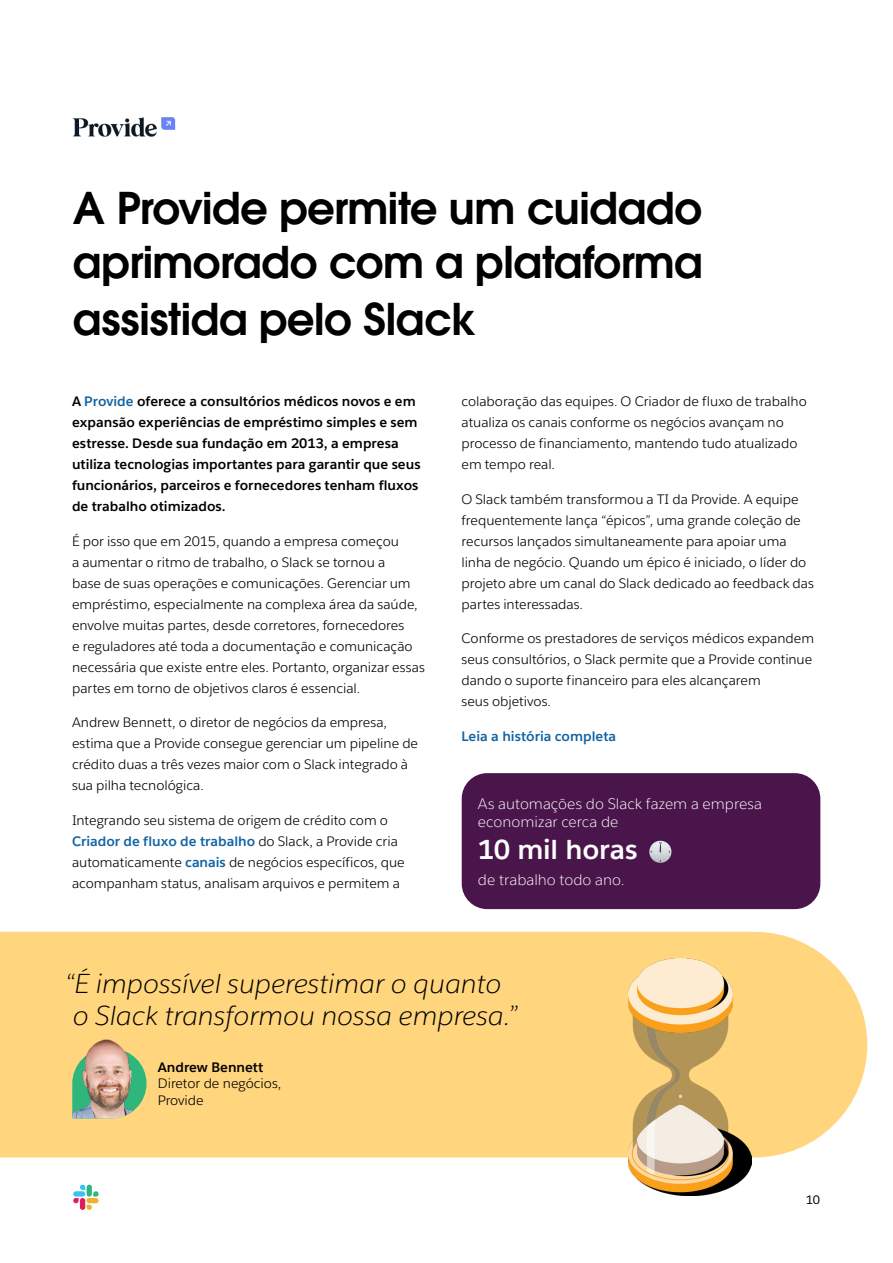
<style>
.page{position:relative;width:893px;height:1263px;background:#fff}
.page>*{position:absolute;margin:0;border:0;box-sizing:border-box;transform-origin:0 0}
.t1{font:43.5px/55.5px "Avant Garde For Salesforce Dm";letter-spacing:-.01em;color:#000;text-align:justify}
.t2{font:italic 300 27px/31.5px "Salesforce Sans";color:#000}
.Purple_box_main{font:700 27px "Salesforce Sans";letter-spacing:-.01em;color:#fff}
.Purple_box_body{font:300 15px/17.2px "Salesforce Sans";color:#fff}
.Body{font:13.5px/21px "Salesforce Sans";letter-spacing:-.005em;color:#000}
.Body-2{font:700 13.5px/21px "Salesforce Sans";color:#000}
.Body-3{font:700 13.5px "Salesforce Sans";color:#1264a3}
.t3{font:12px "Salesforce Sans";color:#000}
.s1{color:#1264a3}
.s2{font-weight:700;color:#1264a3}
</style>
<div class="page">
<svg style="left:73px;top:1198px;width:6px;height:5px"></svg>
<div style="left:80px;top:1198px;width:5px;height:12px;background:#e01e5a;border-radius:3px"></div>
<svg style="left:80px;top:1184px;width:5px;height:6px"></svg>
<div style="left:73px;top:1191px;width:12px;height:5px;background:#36c5f0;border-radius:3px"></div>
<svg style="left:93px;top:1191px;width:6px;height:5px"></svg>
<div style="left:87px;top:1184px;width:5px;height:12px;background:#2eb67d;border-radius:3px"></div>
<svg style="left:87px;top:1204px;width:5px;height:6px"></svg>
<div style="left:87px;top:1198px;width:12px;height:5px;background:#ecb22e;border-radius:3px"></div>
<img style="left:72px;top:117px;width:104px;height:20px">
<div style="left:462px;top:773px;width:358px;height:136px;background:#4a154b;border-radius:26px"></div>
<div style="left:0;top:932px;width:867px;height:225px;background:#ffd57e"></div>
<img style="left:72px;top:1048px;width:75px;height:70px">
<img style="left:82px;top:1036px;width:50px;height:27px">
<img style="left:629px;top:959px;width:123px;height:236px">
<svg style="left:649px;top:841px;width:22px;height:22px"></svg>
<svg style="left:651px;top:842px;width:19px;height:20px"></svg>
<h1 class="t1" style="left:73px;top:180px;width:631px">A Provide permite um cuidado aprimorado com a plataforma assistida pelo Slack</h1>
<p class="Body-2" style="left:72px;top:391px;width:350px">A <span class="s1">Provide</span> oferece a consultórios médicos novos e em expansão experiências de empréstimo simples e sem estresse. Desde sua fundação em 2013, a empresa utiliza tecnologias importantes para garantir que seus funcionários, parceiros e fornecedores tenham fluxos de trabalho otimizados.</p>
<p class="Body" style="left:72px;top:530px;width:355px">É por isso que em 2015, quando a empresa começou<br>a aumentar o ritmo de trabalho, o Slack se tornou a<br>base de suas operações e comunicações. Gerenciar um empréstimo, especialmente na complexa área da saúde, envolve muitas partes, desde corretores, fornecedores<br>e reguladores até toda a documentação e comunicação necessária que existe entre eles. Portanto, organizar essas partes em torno de objetivos claros é essencial.</p>
<p class="Body" style="left:72px;top:712px;width:348px">Andrew Bennett, o diretor de negócios da empresa, estima que a Provide consegue gerenciar um pipeline de crédito duas a três vezes maior com o Slack integrado à sua pilha tecnológica.</p>
<p class="Body" style="left:72px;top:809px;width:334px">Integrando seu sistema de origem de crédito com o <span class="s2">Criador de fluxo de trabalho</span> do Slack, a Provide cria automaticamente <span class="s2">canais</span> de negócios específicos, que acompanham status, analisam arquivos e permitem a</p>
<p class="Body" style="left:461px;top:391px;width:347px">colaboração das equipes. O Criador de fluxo de trabalho atualiza os canais conforme os negócios avançam no processo de financiamento, mantendo tudo atualizado em tempo real.</p>
<p class="Body" style="left:461px;top:488px;width:354px">O Slack também transformou a TI da Provide. A equipe frequentemente lança “épicos”, uma grande coleção de recursos lançados simultaneamente para apoiar uma linha de negócio. Quando um épico é iniciado, o líder do projeto abre um canal do Slack dedicado ao feedback das partes interessadas.</p>
<p class="Body" style="left:461px;top:628px;width:354px">Conforme os prestadores de serviços médicos expandem seus consultórios, o Slack permite que a Provide continue dando o suporte financeiro para eles alcançarem<br>seus objetivos.</p>
<p class="Body-3" style="left:461px;top:727px;width:156px">Leia a história completa</p>
<p class="Purple_box_body" style="left:478px;top:795px;width:286px">As automações do Slack fazem a empresa economizar cerca de</p>
<p class="Purple_box_main" style="left:478px;top:832px;width:161px">10 mil horas</p>
<p class="Purple_box_body" style="left:478px;top:871px;width:148px">de trabalho todo ano.</p>
<p class="t2" style="left:73px;top:968px;width:447px;text-indent:-8px">“É impossível superestimar o quanto o Slack transformou nossa empresa.”</p>
<p class="Body-2" style="left:158px;top:1056px;width:107px">Andrew Bennett</p>
<p class="Body" style="left:158px;top:1073px;width:125px">Diretor de negócios,</p>
<p class="Body" style="left:158px;top:1089px;width:47px">Provide</p>
<p class="t3" style="left:805px;top:1192px;width:16px">10</p>
</div>
